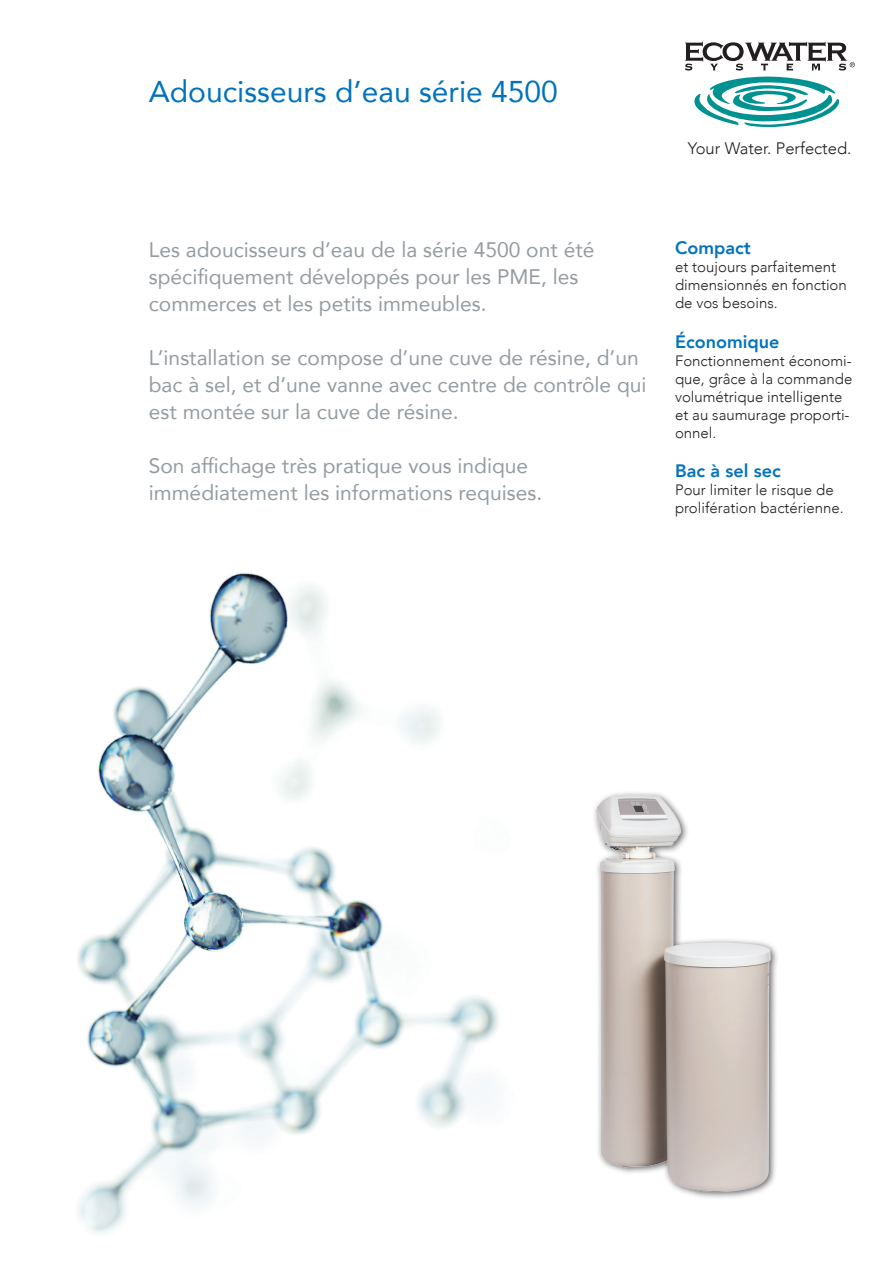
<style>
.page{position:relative;width:893px;height:1263px;background:#fff}
.page>*{position:absolute;margin:0;border:0;box-sizing:border-box;transform-origin:0 0}
.Blauwe_titel{font:30px "Avenir";color:#0073bc}
.Intro_tekst{font:21px/27px "Avenir";color:#959ca1}
.Titel_kolom_rechts{font:800 18px "Avenir";color:#0073bc}
.t1{font:300 16.65px "Avenir";color:#231f20}
.Kolom_rechts{font:300 15px/18px "Avenir";color:#231f20}
</style>
<div class="page">
<img style="left:77px;top:573px;width:422px;height:660px">
<img style="left:594px;top:793px;width:183px;height:404px">
<svg style="left:685px;top:42px;width:170px;height:85px"></svg>
<p class="Blauwe_titel" style="left:149px;top:68px;width:411px">Adoucisseurs d’eau série 4500</p>
<p class="t1" style="left:688px;top:139px;width:165px">Your Water. Perfected.</p>
<p class="Intro_tekst" style="left:149px;top:236px;width:447px">Les adoucisseurs d’eau de la série 4500 ont été</p>
<p class="Intro_tekst" style="left:149px;top:263px;width:431px">spécifiquement développés pour les PME, les</p>
<p class="Intro_tekst" style="left:149px;top:290px;width:339px">commerces et les petits immeubles.</p>
<p class="Intro_tekst" style="left:149px;top:344px;width:499px">L’installation se compose d’une cuve de résine, d’un bac à sel, et d’une vanne avec centre de contrôle qui est montée sur la cuve de résine.</p>
<p class="Intro_tekst" style="left:149px;top:452px;width:381px">Son affichage très pratique vous indique</p>
<p class="Intro_tekst" style="left:149px;top:479px;width:395px">immédiatement les informations requises.</p>
<p class="Titel_kolom_rechts" style="left:675px;top:234px;width:77px">Compact</p>
<p class="Kolom_rechts" style="left:675px;top:258px;width:173px">et toujours parfaitement dimensionnés en fonction de vos besoins.</p>
<p class="Titel_kolom_rechts" style="left:675px;top:327px;width:106px">Économique</p>
<p class="Kolom_rechts" style="left:675px;top:351px;width:179px">Fonctionnement économi&shy;que, grâce à la commande volumétrique intelligente et au saumurage proporti&shy;onnel.</p>
<p class="Titel_kolom_rechts" style="left:675px;top:457px;width:107px">Bac à sel sec</p>
<p class="Kolom_rechts" style="left:675px;top:481px;width:170px">Pour limiter le risque de prolifération bactérienne.</p>
</div>
